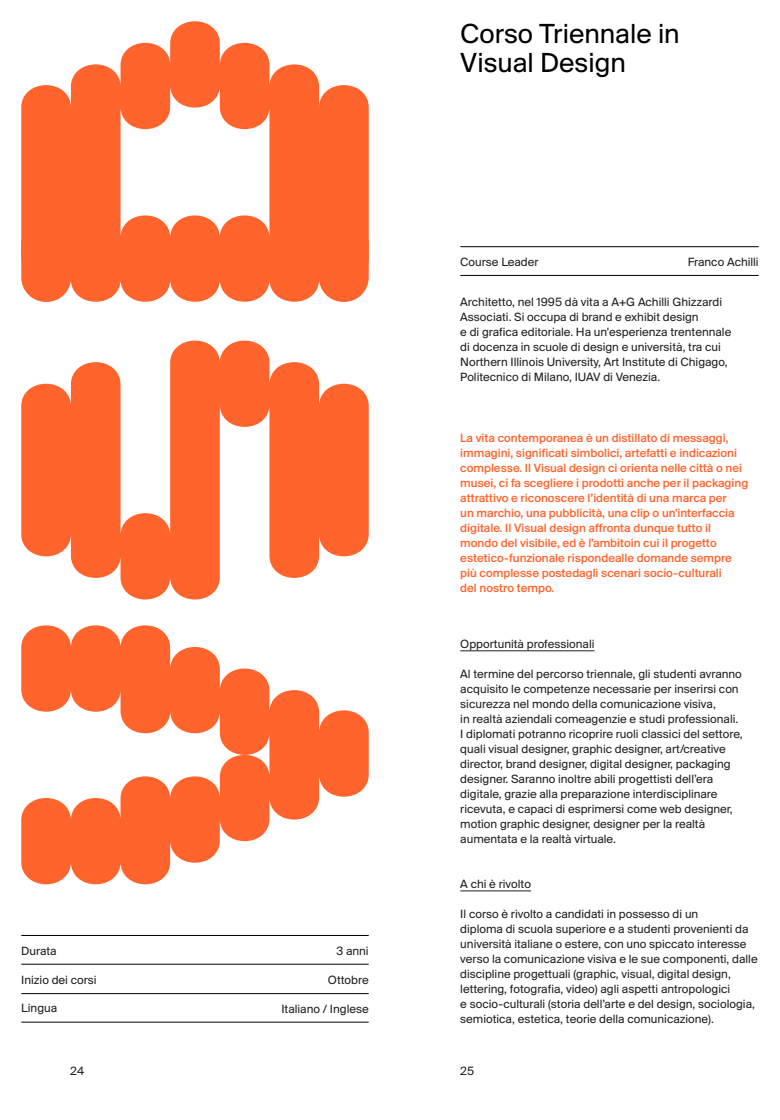
<style>
.page{position:relative;width:780px;height:1120px;background:#fff}
.page>*{position:absolute;margin:0;border:0;box-sizing:border-box;transform-origin:0 0}
.t1{font:28.75px/28.8px "Suisse BP Intl";color:#000}
.t2{font:12.5px/15px "Suisse BP Intl";color:#221f1f}
.t3{font:500 12.5px/15px "Suisse BP Intl";color:#ff642d}
</style>
<div class="page">
<hr style="left:460px;top:650px;width:134px;height:1px;background:#221f1f">
<hr style="left:460px;top:890px;width:71px;height:1px;background:#221f1f">
<hr style="left:21px;top:935px;width:348px;height:1px;background:#000">
<hr style="left:21px;top:964px;width:348px;height:1px;background:#000">
<hr style="left:21px;top:993px;width:348px;height:1px;background:#000">
<hr style="left:21px;top:1021px;width:348px;height:1px;background:#000">
<svg style="left:21px;top:21px;width:348px;height:863px;fill:#ff642d"></svg>
<div style="left:21px;top:220px;width:50px;height:82px;background:#ff642d;border-radius:25px"></div>
<div style="left:319px;top:220px;width:50px;height:82px;background:#ff642d;border-radius:25px"></div>
<hr style="left:460px;top:246px;width:298px;height:1px;background:#000">
<hr style="left:460px;top:275px;width:298px;height:1px;background:#000">
<h1 class="t1" style="left:460px;top:19px;width:221px">Corso Triennale in<br>Visual Design</h1>
<p class="t2" style="left:460px;top:254px;width:80px">Course Leader</p>
<p class="t2" style="left:687px;top:254px;width:72px">Franco Achilli</p>
<p class="t2" style="left:460px;top:295px;width:272px">Architetto, nel 1995 dà vita a A+G Achilli Ghizzardi Associati. Si occupa di brand e exhibit design<br>e di grafica editoriale. Ha un'esperienza trentennale di docenza in scuole di design e università, tra cui Northern Illinois University, Art Institute di Chigago, Politecnico di Milano, IUAV di Venezia.</p>
<p class="t2" style="left:21px;top:943px;width:37px">Durata</p>
<p class="t2" style="left:21px;top:972px;width:77px">Inizio dei corsi</p>
<p class="t2" style="left:21px;top:1001px;width:37px">Lingua</p>
<p class="t2" style="left:336px;top:943px;width:34px">3 anni</p>
<p class="t2" style="left:328px;top:972px;width:42px">Ottobre</p>
<p class="t2" style="left:281px;top:1002px;width:89px">Italiano / Inglese</p>
<p class="t3" style="left:460px;top:430px;width:289px">La vita contemporanea è un distillato di messaggi, immagini, significati simbolici, artefatti e indicazioni complesse. Il Visual design ci orienta nelle città o nei musei, ci fa scegliere i prodotti anche per il packaging attrattivo e riconoscere l’identità di una marca per<br>un marchio, una pubblicità, una clip o un'interfaccia digitale. Il Visual design affronta dunque tutto il mondo del visibile, ed è l’ambitoin cui il progetto estetico-funzionale rispondealle domande sempre più complesse postedagli scenari socio-culturali<br>del nostro tempo.</p>
<p class="t2" style="left:460px;top:637px;width:136px">Opportunità professionali</p>
<p class="t2" style="left:460px;top:667px;width:284px">Al termine del percorso triennale, gli studenti avranno acquisito le competenze necessarie per inserirsi con sicurezza nel mondo della comunicazione visiva,<br>in realtà aziendali comeagenzie e studi professionali.<br>I diplomati potranno ricoprire ruoli classici del settore, quali visual designer, graphic designer, art/creative director, brand designer, digital designer, packaging designer. Saranno inoltre abili progettisti dell’era digitale, grazie alla preparazione interdisciplinare ricevuta, e capaci di esprimersi come web designer, motion graphic designer, designer per la realtà aumentata e la realtà virtuale.</p>
<p class="t2" style="left:460px;top:877px;width:72px">A chi è rivolto</p>
<p class="t2" style="left:460px;top:907px;width:299px">Il corso è rivolto a candidati in possesso di un<br>diploma di scuola superiore e a studenti provenienti da università italiane o estere, con uno spiccato interesse verso la comunicazione visiva e le sue componenti, dalle discipline progettuali (graphic, visual, digital design, lettering, fotografia, video) agli aspetti antropologici<br>e socio-culturali (storia dell’arte e del design, sociologia, semiotica, estetica, teorie della comunicazione).</p>
<p class="t2" style="left:70px;top:1064px;width:16px">24</p>
<p class="t2" style="left:460px;top:1064px;width:15px">25</p>
</div>
